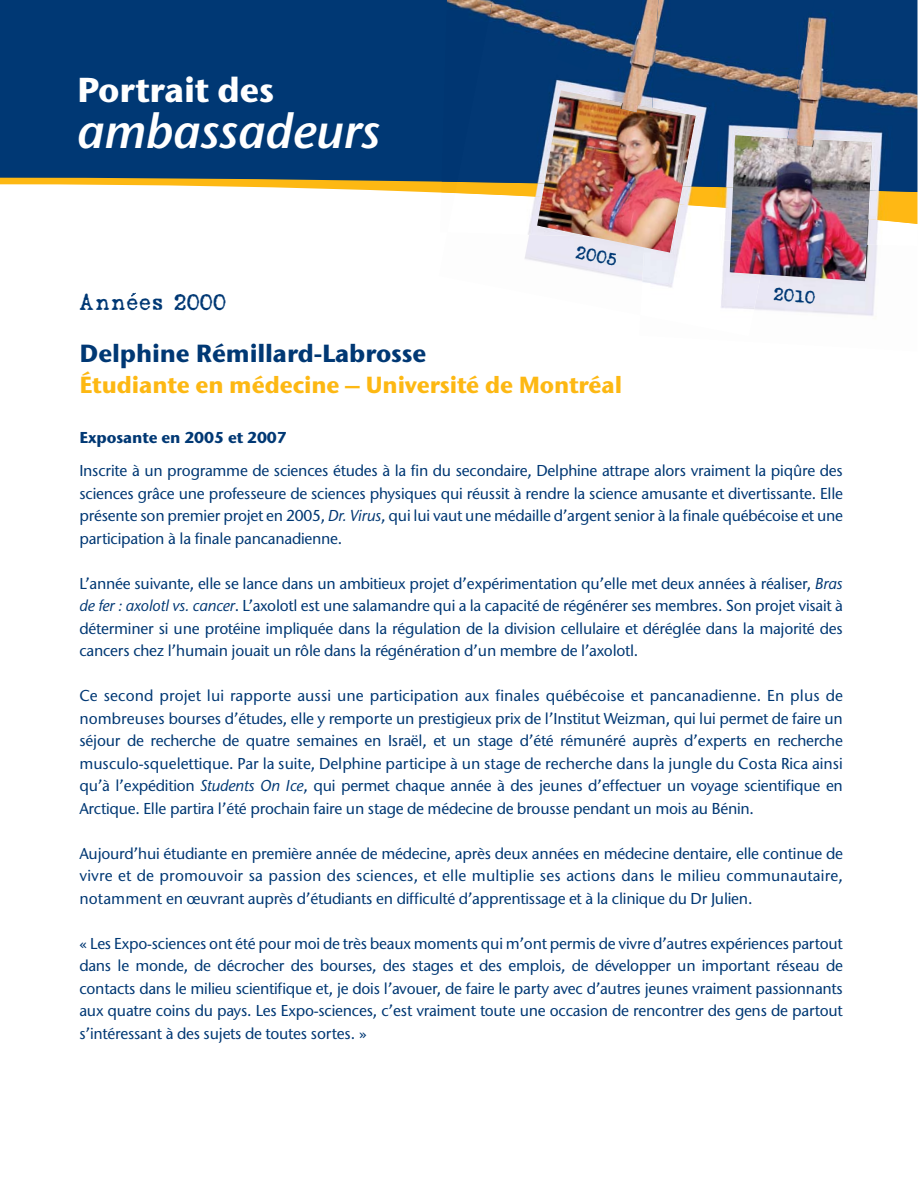
<style>
.page{position:relative;width:918px;height:1188px;background:#fff}
.page>*{position:absolute;margin:0;border:0;box-sizing:border-box;transform-origin:0 0}
.t1{font:italic 600 48.75px "Bell Stone Sans";letter-spacing:-.01em;color:#fff}
.t2{font:700 34.5px "Bell Stone Sans";letter-spacing:-.01em;color:#fff}
.t3{font:700 24.75px "Bell Stone Sans";letter-spacing:-.01em;color:#003874}
.t4{font:700 23.25px "Bell Stone Sans";letter-spacing:-.01em;color:#fdb813}
.t5{font:22.5px "Love Letter Typewriter";color:#003874}
.t6{font:18px "Love Letter Typewriter";color:#003874}
.t7{font:15.75px/22.5px "Bell Stone Sans";letter-spacing:-.015em;color:#003874;text-align:justify}
.t8{font:700 15.75px "Bell Stone Sans";letter-spacing:-.01em;color:#003874}
.s1{font-style:italic}
</style>
<div class="page">
<svg style="left:0;top:0;width:442px;height:193px;background:#124374"></svg>
<img style="left:441px;top:182px;width:14px;height:11px">
<div style="left:442px;top:0;width:15px;height:182px;background:#003672"></div>
<img style="left:454px;top:193px;width:83px;height:45px">
<img style="left:455px;top:182px;width:82px;height:21px">
<img style="left:457px;top:0;width:182px;height:186px">
<img style="left:639px;top:0;width:238px;height:316px">
<img style="left:872px;top:224px;width:6px;height:22px">
<img style="left:872px;top:192px;width:46px;height:32px">
<img style="left:814px;top:0;width:104px;height:192px">
<img style="left:640px;top:242px;width:127px;height:74px">
<img style="left:696px;top:211px;width:34px;height:31px">
<img style="left:696px;top:188px;width:34px;height:23px">
<img style="left:648px;top:0;width:166px;height:188px">
<svg style="left:557px;top:44px;width:35px;height:26px"></svg>
<svg style="left:131px;top:292px;width:5px;height:5px"></svg>
<img style="left:537px;top:90px;width:159px;height:163px">
<img style="left:730px;top:135px;width:142px;height:146px">
<h2 class="t2" style="left:77px;top:77px;width:199px">Portrait des</h2>
<h1 class="t1" style="left:77px;top:102px;width:305px">ambassadeurs</h1>
<p class="t6" style="left:578px;top:241px;width:43px;rotate:11deg">2005</p>
<p class="t6" style="left:774px;top:284px;width:43px;rotate:4deg">2010</p>
<h3 class="t5" style="left:79px;top:289px;width:148px">Annees 2000</h3>
<h3 class="t3" style="left:79px;top:344px;width:349px">Delphine Rémillard-Labrosse</h3>
<h3 class="t4" style="left:79px;top:376px;width:545px">Étudiante en médecine – Université de Montréal</h3>
<p class="t8" style="left:79px;top:431px;width:209px">Exposante en 2005 et 2007</p>
<p class="t7" style="left:79px;top:461px;width:765px">Inscrite à un programme de sciences études à la fin du secondaire, Delphine attrape alors vraiment la piqûre des sciences grâce une professeure de sciences physiques qui réussit à rendre la science amusante et divertissante. Elle présente son premier projet en 2005, <span class="s1">Dr. Virus</span>, qui lui vaut une médaille d’argent senior à la finale québécoise et une participation à la finale pancanadienne.</p>
<p class="t7" style="left:79px;top:574px;width:765px">L’année suivante, elle se lance dans un ambitieux projet d’expérimentation qu’elle met deux années à réaliser, <span class="s1">Bras de fer : axolotl vs. cancer</span>. L’axolotl est une salamandre qui a la capacité de régénérer ses membres. Son projet visait à déterminer si une protéine impliquée dans la régulation de la division cellulaire et déréglée dans la majorité des cancers chez l’humain jouait un rôle dans la régénération d’un membre de l’axolotl.</p>
<p class="t7" style="left:79px;top:686px;width:765px">Ce second projet lui rapporte aussi une participation aux finales québécoise et pancanadienne. En plus de nombreuses bourses d’études, elle y remporte un prestigieux prix de l’Institut Weizman, qui lui permet de faire un séjour de recherche de quatre semaines en Israël, et un stage d’été rémunéré auprès d’experts en recherche musculo-squelettique. Par la suite, Delphine participe à un stage de recherche dans la jungle du Costa Rica ainsi qu’à l’expédition <span class="s1">Students On Ice</span>, qui permet chaque année à des jeunes d’effectuer un voyage scientifique en Arctique. Elle partira l’été prochain faire un stage de médecine de brousse pendant un mois au Bénin.</p>
<p class="t7" style="left:79px;top:844px;width:765px">Aujourd’hui étudiante en première année de médecine, après deux années en médecine dentaire, elle continue de vivre et de promouvoir sa passion des sciences, et elle multiplie ses actions dans le milieu communautaire, notamment en œuvrant auprès d’étudiants en difficulté d’apprentissage et à la clinique du Dr Julien.</p>
<p class="t7" style="left:79px;top:934px;width:765px">« Les Expo-sciences ont été pour moi de très beaux moments qui m’ont permis de vivre d’autres expériences partout dans le monde, de décrocher des bourses, des stages et des emplois, de développer un important réseau de contacts dans le milieu scientifique et, je dois l’avouer, de faire le party avec d’autres jeunes vraiment passionnants aux quatre coins du pays. Les Expo-sciences, c’est vraiment toute une occasion de rencontrer des gens de partout s’intéressant à des sujets de toutes sortes. »</p>
</div>
